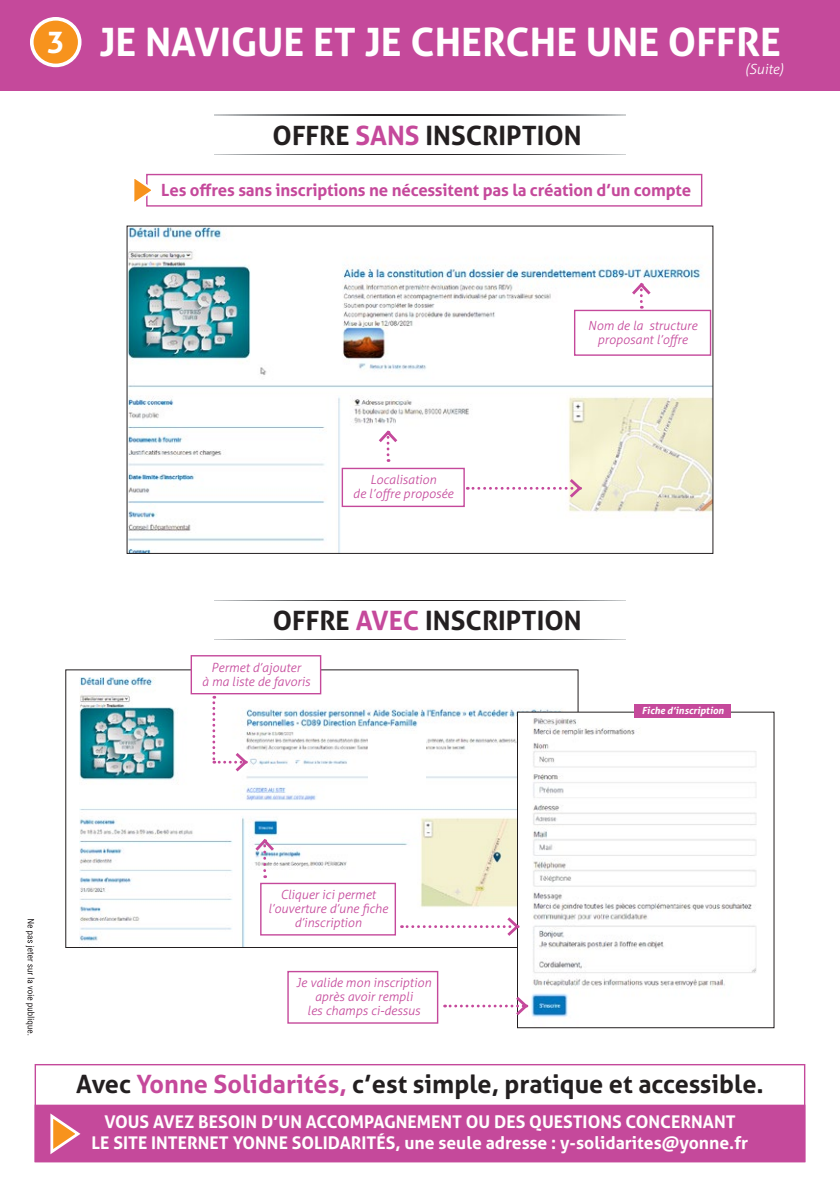
<style>
.page{position:relative;width:840px;height:1191px;background:#fff}
.page>*{position:absolute;margin:0;border:0;box-sizing:border-box;transform-origin:0 0}
.t1{font:700 39.2px "Aller";color:#fff}
.t2{font:700 26.6px "Aller";color:#231f20}
.t3{font:700 25.2px "Aller";color:#231f20}
.t4{font:700 17.6px/21px "Aller";color:#fff;text-align:center}
.t5{font:700 16.8px "Aller";letter-spacing:-.01em;color:#c5499b}
.t6{font:italic 300 14px "Aller";color:#fff}
.t7{font:italic 300 12.6px/14px "Aller";color:#c5499b;text-align:center}
.t8{font:italic 700 9.8px "Aller";color:#fff}
.s1{font-size:30px}
.s2{color:#c5499b}
</style>
<div class="page">
<div style="left:35px;top:1064px;width:769px;height:98px;border:1px solid #c5499b"></div>
<div style="left:35px;top:1104px;width:769px;height:58px;background:#c5499b;border:1px solid #c5499b"></div>
<div style="left:0;top:0;width:839px;height:91px;background:#c5499b"></div>
<div style="left:32px;top:19px;width:48px;height:46px;background:#f7931d;border-radius:50%"></div>
<div style="left:30px;top:17px;width:51px;height:50px;border:4px solid #fff;border-radius:50%"></div>
<svg style="left:214px;top:115px;width:411px;height:1px"></svg>
<svg style="left:214px;top:154px;width:411px;height:1px"></svg>
<svg style="left:214px;top:600px;width:411px;height:1px"></svg>
<svg style="left:214px;top:639px;width:411px;height:1px"></svg>
<div style="left:146px;top:174px;width:556px;height:33px;border:1px solid #c5499b"></div>
<svg style="left:134px;top:173px;width:23px;height:34px"></svg>
<svg style="left:50px;top:1113px;width:31px;height:42px"></svg>
<img style="left:79px;top:678px;width:486px;height:267px">
<img style="left:519px;top:714px;width:238px;height:304px">
<div style="left:517px;top:712px;width:256px;height:316px;border:1px solid #231f20"></div>
<svg style="left:252px;top:836px;width:25px;height:42px"></svg>
<svg style="left:401px;top:914px;width:120px;height:24px"></svg>
<svg style="left:444px;top:993px;width:85px;height:25px"></svg>
<div style="left:368px;top:734px;width:57px;height:56px;background:#fff"></div>
<svg style="left:212px;top:696px;width:37px;height:78px"></svg>
<div style="left:190px;top:655px;width:131px;height:39px;background:#fff;border:1px solid #c5499b"></div>
<div style="left:260px;top:882px;width:136px;height:53px;border:1px solid #c5499b"></div>
<div style="left:287px;top:971px;width:151px;height:52px;border:1px solid #c5499b"></div>
<div style="left:634px;top:704px;width:96px;height:14px;background:#c5499b"></div>
<img style="left:129px;top:228px;width:581px;height:323px">
<svg style="left:375px;top:428px;width:25px;height:34px"></svg>
<div style="left:573px;top:310px;width:137px;height:46px;border:1px solid #c5499b"></div>
<div style="left:341px;top:468px;width:123px;height:39px;border:1px solid #c5499b"></div>
<svg style="left:467px;top:476px;width:116px;height:24px"></svg>
<svg style="left:628px;top:281px;width:25px;height:28px"></svg>
<hr style="left:839px;top:0;width:1px;height:105px;background:#c5499b">
<svg style="left:26px;top:919px;width:8px;height:116px"></svg>
<h1 class="t1" style="left:47px;top:18px;width:735px"><span class="s1">3</span> JE NAVIGUE ET JE CHERCHE UNE OFFRE</h1>
<p class="t6" style="left:744px;top:60px;width:40px">(Suite)</p>
<h2 class="t2" style="left:272px;top:119px;width:310px">OFFRE <span class="s2">SANS</span> INSCRIPTION</h2>
<h3 class="t5" style="left:161px;top:179px;width:531px">Les offres sans inscriptions ne nécessitent pas la création d’un compte</h3>
<p class="t7" style="left:587px;top:318px;width:111px">Nom de la structure proposant l’offre</p>
<p class="t7" style="left:353px;top:473px;width:102px">Localisation<br>de l’offre proposée</p>
<h2 class="t2" style="left:273px;top:604px;width:310px">OFFRE <span class="s2">AVEC</span> INSCRIPTION</h2>
<p class="t7" style="left:202px;top:660px;width:110px">Permet d’ajouter<br>à ma liste de favoris</p>
<p class="t8" style="left:641px;top:704px;width:83px">Fiche d’inscription</p>
<p class="t7" style="left:268px;top:888px;width:121px">Cliquer ici permet l’ouverture d’une fiche d’inscription</p>
<p class="t7" style="left:296px;top:976px;width:136px">Je valide mon inscription après avoir rempli<br>les champs ci-dessus</p>
<h3 class="t3" style="left:76px;top:1068px;width:688px">Avec <span class="s2">Yonne Solidarités,</span> c’est simple, pratique et accessible.</h3>
<h3 class="t4" style="left:92px;top:1110px;width:657px">VOUS AVEZ BESOIN D’UN ACCOMPAGNEMENT OU DES QUESTIONS CONCERNANT<br>LE SITE INTERNET YONNE SOLIDARITÉS, une seule adresse : y-solidarites@yonne.fr</h3>
</div>
